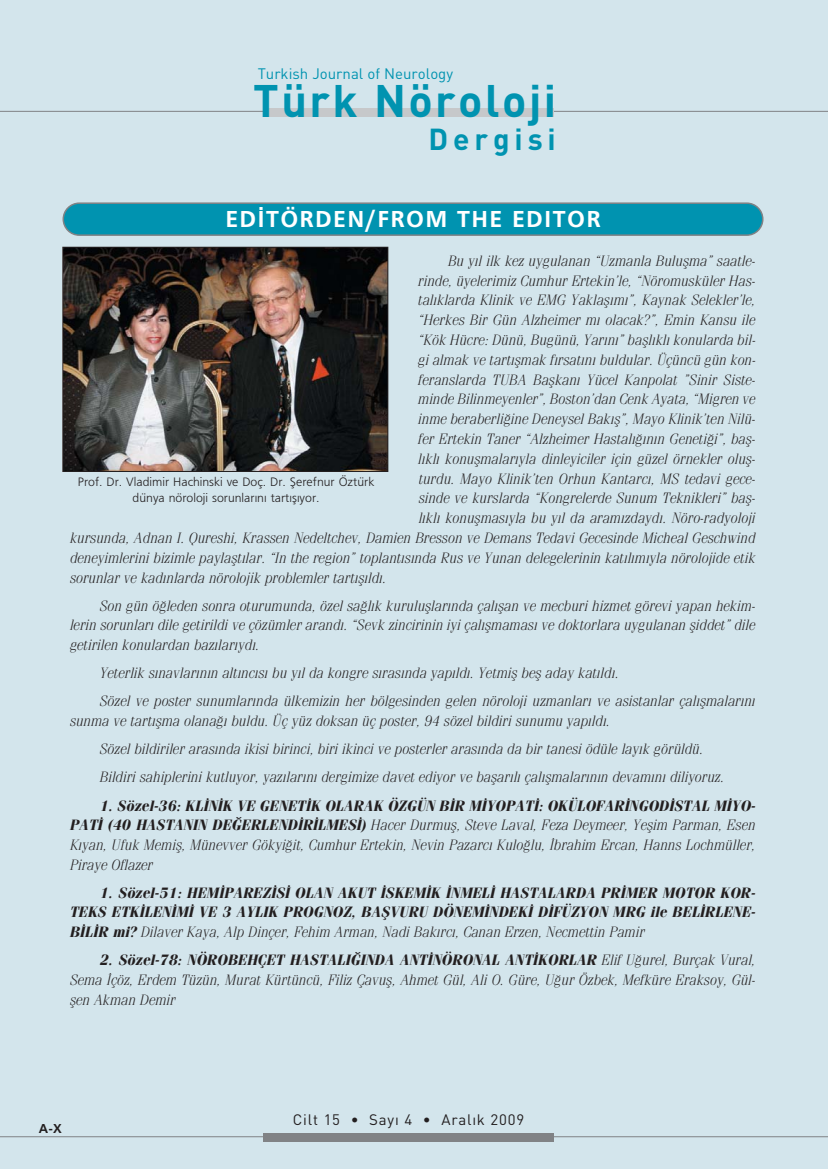
<style>
.page{position:relative;width:828px;height:1169px;background:#fff}
.page>*{position:absolute;margin:0;border:0;box-sizing:border-box;transform-origin:0 0}
.t1{font:700 45px "DI Nbek";letter-spacing:.055em;color:#0093b0}
.t2{font:700 30px "DI Nbek";letter-spacing:.165em;color:#0093b0}
.t3{font:700 24px "Frutiger";letter-spacing:.055em;color:#fff}
.t4{font:italic 300 15px/19.6px "Fenice";color:#231f20;text-align:justify}
.t5{font:italic 700 15px/19.6px "Fenice";color:#231f20;text-align:justify}
.t6{font:15px "DIN Bek";color:#0093b0}
.t7{font:15px "DIN Bek";letter-spacing:.05em;color:#231f20}
.t8{font:700 13.5px "Frutiger";color:#231f20}
.t9{font:300 12.75px/16.5px "Frutiger";color:#231f20;text-align:center}
.s1{font-weight:700}
.s2{font-weight:300}
</style>
<div class="page">
<div style="left:0;top:0;width:828px;height:1168px;background:#d3e5ec"></div>
<svg style="left:63px;top:202px;width:701px;height:34px;background:#1193ad"></svg>
<hr style="left:0;top:111px;width:828px;height:1px;background:#808285">
<div style="left:263px;top:108px;width:291px;height:9px;background:#c6c8ca"></div>
<hr style="left:0;top:1136px;width:828px;height:1px;background:#808285">
<div style="left:263px;top:1133px;width:291px;height:9px;background:#808285"></div>
<img style="left:64px;top:249px;width:322px;height:221px">
<div style="left:62px;top:247px;width:326px;height:225px;border:1px solid #231f20"></div>
<p class="t6" style="left:258px;top:69px;width:197px">Turkish Journal of Neurology</p>
<h1 class="t1" style="left:253px;top:85px;width:305px">Türk Nöroloji</h1>
<h2 class="t2" style="left:429px;top:129px;width:129px">Dergisi</h2>
<h3 class="t3" style="left:225px;top:210px;width:377px">ED‹TÖRDEN/FROM THE EDITOR</h3>
<p class="t4" style="left:448px;top:252px;width:309px">Bu y›l ilk kez uygulanan “Uzmanla Buluflma” saatle-</p>
<p class="t4" style="left:418px;top:272px;width:339px">rinde, üyelerimiz Cumhur Ertekin’le, “Nöromusküler Has-</p>
<p class="t4" style="left:418px;top:292px;width:339px">tal›klarda Klinik ve EMG Yaklafl›m›”, Kaynak Selekler’le,</p>
<p class="t4" style="left:418px;top:312px;width:339px">“Herkes Bir Gün Alzheimer m› olacak?”, Emin Kansu ile</p>
<p class="t4" style="left:418px;top:331px;width:339px">“Kök Hücre: Dünü, Bugünü, Yar›n›” bafll›kl› konularda bil-</p>
<p class="t4" style="left:418px;top:351px;width:339px">gi almak ve tart›flmak f›rsat›n› buldular. Üçüncü gün kon-</p>
<p class="t4" style="left:418px;top:371px;width:339px">feranslarda TUBA Baflkan› Yücel Kanpolat ”Sinir Siste-</p>
<p class="t4" style="left:418px;top:391px;width:339px">minde Bilinmeyenler”, Boston’dan Cenk Ayata, “Migren ve</p>
<p class="t4" style="left:418px;top:411px;width:339px">inme beraberli¤ine Deneysel Bak›fl”, Mayo Klinik’ten Nilü-</p>
<p class="t4" style="left:418px;top:430px;width:339px">fer Ertekin Taner “Alzheimer Hastal›¤›n›n Geneti¤i”, bafl-</p>
<p class="t4" style="left:418px;top:450px;width:339px">l›kl› konuflmalar›yla dinleyiciler için güzel örnekler olufl-</p>
<p class="t4" style="left:419px;top:470px;width:338px">turdu. Mayo Klinik’ten Orhun Kantarc›, MS tedavi gece-</p>
<p class="t4" style="left:419px;top:490px;width:338px">sinde ve kurslarda “Kongrelerde Sunum Teknikleri” bafl-</p>
<p class="t4" style="left:419px;top:510px;width:338px">l›kl› konuflmas›yla bu y›l da aram›zdayd›. Nöro-radyoloji</p>
<p class="t4" style="left:70px;top:529px;width:687px">kursunda, Adnan I. Qureshi, Krassen Nedeltchev, Damien Bresson ve Demans Tedavi Gecesinde Micheal Geschwind</p>
<p class="t4" style="left:70px;top:549px;width:687px">deneyimlerini bizimle paylaflt›lar. “In the region” toplant›s›nda Rus ve Yunan delegelerinin kat›l›m›yla nörolojide etik</p>
<p class="t4" style="left:70px;top:569px;width:318px">sorunlar ve kad›nlarda nörolojik problemler tart›fl›ld›.</p>
<p class="t4" style="left:70px;top:597px;width:687px;text-indent:30px">Son gün ö¤leden sonra oturumunda, özel sa¤l›k kurulufllar›nda çal›flan ve mecburi hizmet görevi yapan hekim&shy;lerin sorunlar› dile getirildi ve çözümler arand›. “Sevk zincirinin iyi çal›flmamas› ve doktorlara uygulanan fliddet” dile getirilen konulardan baz›lar›yd›.</p>
<p class="t4" style="left:100px;top:660px;width:657px;line-height:28.2px">Yeterlik s›navlar›n›n alt›nc›s› bu y›l da kongre s›ras›nda yap›ld›. Yetmifl befl aday kat›ld›.<br>Sözel ve poster sunumlar›nda ülkemizin her bölgesinden gelen nöroloji uzmanlar› ve asistanlar çal›flmalar›n›</p>
<p class="t4" style="left:100px;top:708px;width:626px;line-height:28.2px;text-align:left;text-indent:-30px">sunma ve tart›flma olana¤› buldu. Üç yüz doksan üç poster, 94 sözel bildiri sunumu yap›ld›.<br>Sözel bildiriler aras›nda ikisi birinci, biri ikinci ve posterler aras›nda da bir tanesi ödüle lay›k görüldü.<br>Bildiri sahiplerini kutluyor, yaz›lar›n› dergimize davet ediyor ve baflar›l› çal›flmalar›n›n devam›n› diliyoruz.</p>
<p class="t4" style="left:70px;top:797px;width:687px;text-indent:30px"><span class="s1">1. Sözel-36: KL‹N‹K VE GENET‹K OLARAK ÖZGÜN B‹R M‹YOPAT‹: OKÜLOFAR‹NGOD‹STAL M‹YO-PAT‹ (40 HASTANIN DE⁄ERLEND‹R‹LMES‹)</span> Hacer Durmufl, Steve Laval, Feza Deymeer, Yeflim Parman, Esen K›yan, Ufuk Memifl, Münevver Gökyi¤it, Cumhur Ertekin, Nevin Pazarc› Kulo¤lu, ‹brahim Ercan, Hanns Lochmüller, Piraye Oflazer</p>
<p class="t5" style="left:70px;top:884px;width:687px;text-indent:30px">1. Sözel-51: HEM‹PAREZ‹S‹ OLAN AKUT ‹SKEM‹K ‹NMEL‹ HASTALARDA PR‹MER MOTOR KOR-TEKS ETK‹LEN‹M‹ VE 3 AYLIK PROGNOZ, BAfiVURU DÖNEM‹NDEK‹ D‹FÜZYON MRG ile BEL‹RLENE-B‹L‹R mi? <span class="s2">Dilaver Kaya, Alp Dinçer, Fehim Arman, Nadi Bak›rc›, Canan Erzen, Necmettin Pamir</span></p>
<p class="t4" style="left:70px;top:951px;width:687px;text-indent:30px"><span class="s1">2. Sözel-78: NÖROBEHÇET HASTALI⁄INDA ANT‹NÖRONAL ANT‹KORLAR</span> Elif U¤urel, Burçak Vural, Sema ‹çöz, Erdem Tüzün, Murat Kürtüncü, Filiz Çavufl, Ahmet Gül, Ali O. Güre, U¤ur Özbek, Mefküre Eraksoy, Gül&shy;flen Akman Demir</p>
<p class="t9" style="left:78px;top:474px;width:298px">Prof. Dr. Vladimir Hachinski ve Doç. Dr. fierefnur Öztürk dünya nöroloji sorunlar›n› tart›fl›yor.</p>
<p class="t8" style="left:39px;top:1123px;width:24px">A-X</p>
<p class="t7" style="left:293px;top:1114px;width:233px">Cilt 15 • Say› 4 • Aral›k 2009</p>
</div>
